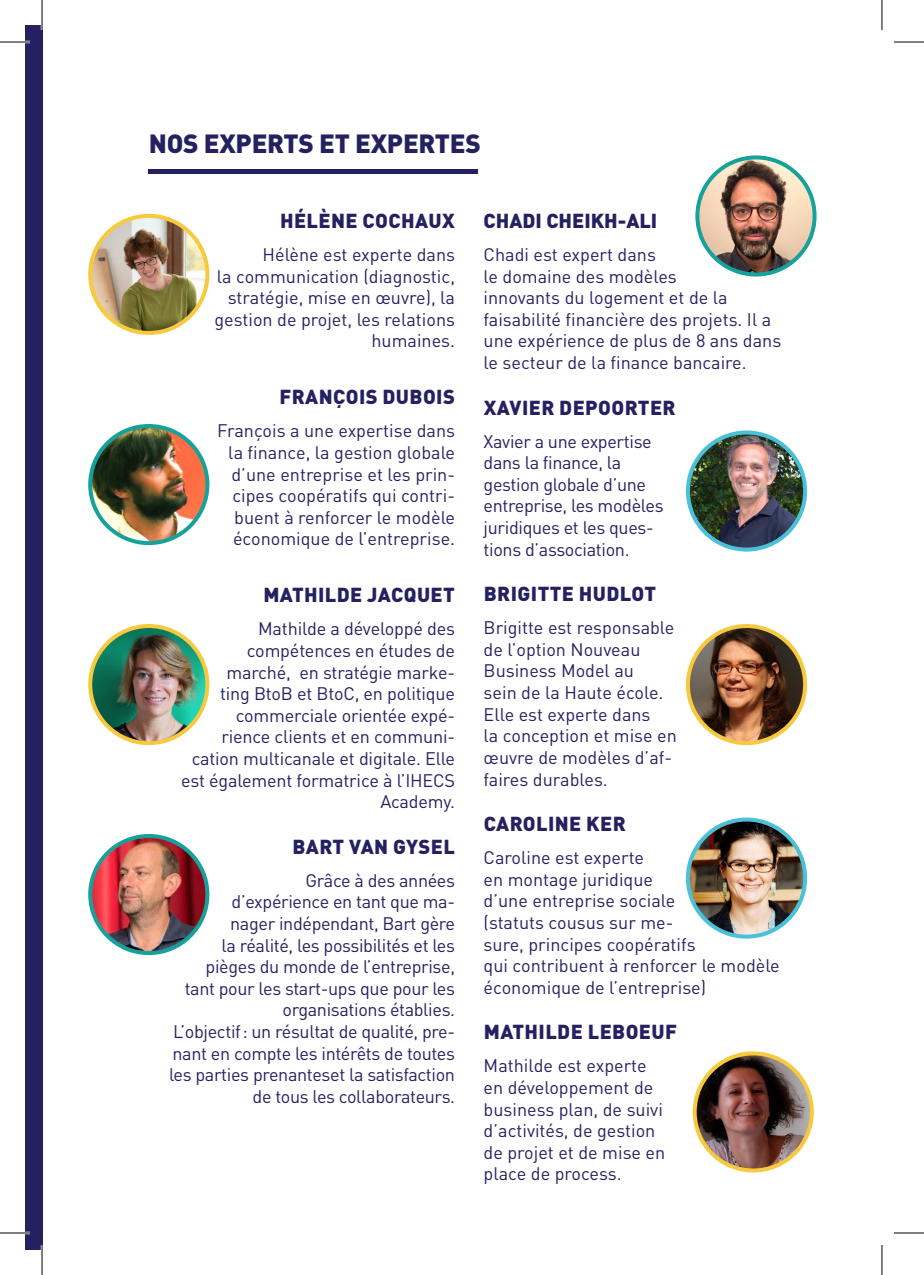
<style>
.page{position:relative;width:924px;height:1275px;background:#fff}
.page>*{position:absolute;margin:0;border:0;box-sizing:border-box;transform-origin:0 0}
.titre___DIn{font:900 26px "DIN Pro";letter-spacing:-.01em;color:#252161}
.txt_courant{font:900 20px "DIN Pro";letter-spacing:.02em;color:#252161}
.txt_courant-2{font:900 20px "DIN Pro";color:#252161}
.txt_courant-3{font:18px/21.6px "DINOT";letter-spacing:-.01em;color:#252161;text-align:right}
</style>
<div class="page">
<hr style="left:41px;top:42px;width:2px;height:1191px;background:#252161">
<div style="left:25px;top:25px;width:17px;height:1225px;background:#252161"></div>
<div style="left:149px;top:169px;width:328px;height:5px;background:#252161"></div>
<img style="left:90px;top:216px;width:117px;height:117px;border-radius:59px">
<div style="left:88px;top:214px;width:121px;height:121px;border:4px solid #f7c93e;border-radius:50%"></div>
<img style="left:90px;top:626px;width:117px;height:117px;border-radius:59px">
<div style="left:88px;top:624px;width:121px;height:121px;border:4px solid #f7c93e;border-radius:50%"></div>
<img style="left:694px;top:1053px;width:117px;height:117px;border-radius:59px">
<div style="left:692px;top:1051px;width:121px;height:121px;border:4px solid #f7c93e;border-radius:50%"></div>
<img style="left:687px;top:819px;width:117px;height:117px;border-radius:59px">
<div style="left:685px;top:817px;width:121px;height:121px;border:4px solid #4ac1d9;border-radius:50%"></div>
<img style="left:697px;top:157px;width:117px;height:117px;border-radius:59px">
<div style="left:695px;top:155px;width:121px;height:121px;border:4px solid #16a29b;border-radius:50%"></div>
<img style="left:687px;top:626px;width:117px;height:117px;border-radius:59px">
<div style="left:685px;top:624px;width:121px;height:121px;border:4px solid #f7c93e;border-radius:50%"></div>
<img style="left:90px;top:426px;width:117px;height:117px;border-radius:59px">
<div style="left:88px;top:424px;width:121px;height:121px;border:4px solid #16a29b;border-radius:50%"></div>
<img style="left:90px;top:836px;width:117px;height:117px;border-radius:59px">
<div style="left:88px;top:834px;width:121px;height:121px;border:4px solid #16a29b;border-radius:50%"></div>
<img style="left:687px;top:432px;width:117px;height:117px;border-radius:59px">
<div style="left:685px;top:430px;width:121px;height:121px;border:4px solid #4ac1d9;border-radius:50%"></div>
<hr style="left:0;top:41px;width:30px;height:2px;background:#fff">
<hr style="left:0;top:1231px;width:30px;height:3px;background:#fff">
<hr style="left:41px;top:0;width:2px;height:30px;background:#fff">
<hr style="left:41px;top:1245px;width:2px;height:30px;background:#fff">
<hr style="left:0;top:42px;width:30px;height:1px;background:#000">
<hr style="left:893px;top:42px;width:30px;height:1px;background:#000">
<hr style="left:0;top:1232px;width:30px;height:1px;background:#000">
<hr style="left:893px;top:1232px;width:30px;height:1px;background:#000">
<hr style="left:42px;top:0;width:1px;height:30px;background:#000">
<hr style="left:42px;top:1245px;width:1px;height:30px;background:#000">
<hr style="left:881px;top:0;width:1px;height:30px;background:#000">
<hr style="left:881px;top:1245px;width:1px;height:30px;background:#000">
<p class="titre___DIn" style="left:149px;top:121px;width:333px">NOS EXPERTS ET EXPERTES</p>
<p class="txt_courant" style="left:280px;top:204px;width:176px">HÉLÈNE COCHAUX</p>
<p class="txt_courant-3" style="left:262px;top:243px;width:194px">Hélène est experte dans</p>
<p class="txt_courant-3" style="left:217px;top:265px;width:239px">la communication (diagnostic,</p>
<p class="txt_courant-3" style="left:214px;top:286px;width:242px">stratégie, mise en œuvre), la gestion de projet, les relations humaines.</p>
<p class="txt_courant" style="left:279px;top:380px;width:177px">FRANÇOIS DUBOIS</p>
<p class="txt_courant-3" style="left:217px;top:419px;width:239px">François a une expertise dans la finance, la gestion globale d’une entreprise et les prin&shy;cipes coopératifs qui contri&shy;buent à renforcer le modèle économique de l’entreprise.</p>
<p class="txt_courant" style="left:263px;top:578px;width:193px">MATHILDE JACQUET</p>
<p class="txt_courant-3" style="left:181px;top:617px;width:275px">Mathilde a développé des compétences en études de marché, en stratégie marke-<br>ting BtoB et BtoC, en politique commerciale orientée expé-<br>rience clients et en communi&shy;cation multicanale et digitale. Elle est également formatrice à l’IHECS<br>Academy.</p>
<p class="txt_courant" style="left:292px;top:829px;width:164px">BART VAN GYSEL</p>
<p class="txt_courant-3" style="left:305px;top:868px;width:151px">Grâce à des années</p>
<p class="txt_courant-3" style="left:185px;top:890px;width:272px">d’expérience en tant que ma&shy;nager indépendant, Bart gère<br>la réalité, les possibilités et les pièges du monde de l’entreprise, tant pour les start-ups que pour les organisations établies.</p>
<p class="txt_courant-3" style="left:169px;top:1020px;width:287px">L’objectif: un résultat de qualité, pre&shy;nant en compte les intérêts de toutes les parties prenanteset la satisfaction de tous les collaborateurs.</p>
<p class="txt_courant-2" style="left:483px;top:204px;width:175px">CHADI CHEIKH-ALI</p>
<p class="txt_courant-3" style="left:483px;top:243px;width:299px;text-align:left">Chadi est expert dans<br>le domaine des modèles<br>innovants du logement et de la faisabilité financière des projets. Il a une expérience de plus de 8 ans dans le secteur de la finance bancaire.</p>
<p class="txt_courant" style="left:483px;top:390px;width:193px">XAVIER DEPOORTER</p>
<p class="txt_courant-3" style="left:483px;top:429px;width:181px;text-align:left">Xavier a une expertise dans la finance, la gestion globale d’une entreprise, les modèles juridiques et les ques&shy;tions d’association.</p>
<p class="txt_courant" style="left:483px;top:577px;width:174px">BRIGITTE HUDLOT</p>
<p class="txt_courant-3" style="left:483px;top:616px;width:195px;text-align:left">Brigitte est responsable de l’option Nouveau<br>Business Model au<br>sein de la Haute école.<br>Elle est experte dans<br>la conception et mise en œuvre de modèles d’af&shy;faires durables.</p>
<p class="txt_courant" style="left:483px;top:806px;width:143px">CAROLINE KER</p>
<p class="txt_courant-3" style="left:483px;top:846px;width:297px;text-align:left">Caroline est experte<br>en montage juridique<br>d’une entreprise sociale<br>(statuts cousus sur me-<br>sure, principes coopératifs<br>qui contribuent à renforcer le modèle économique de l’entreprise)</p>
<p class="txt_courant" style="left:483px;top:1015px;width:195px">MATHILDE LEBOEUF</p>
<p class="txt_courant-3" style="left:483px;top:1054px;width:183px;text-align:left">Mathilde est experte en développement de business plan, de suivi d’activités, de gestion de projet et de mise en place de process.</p>
</div>
